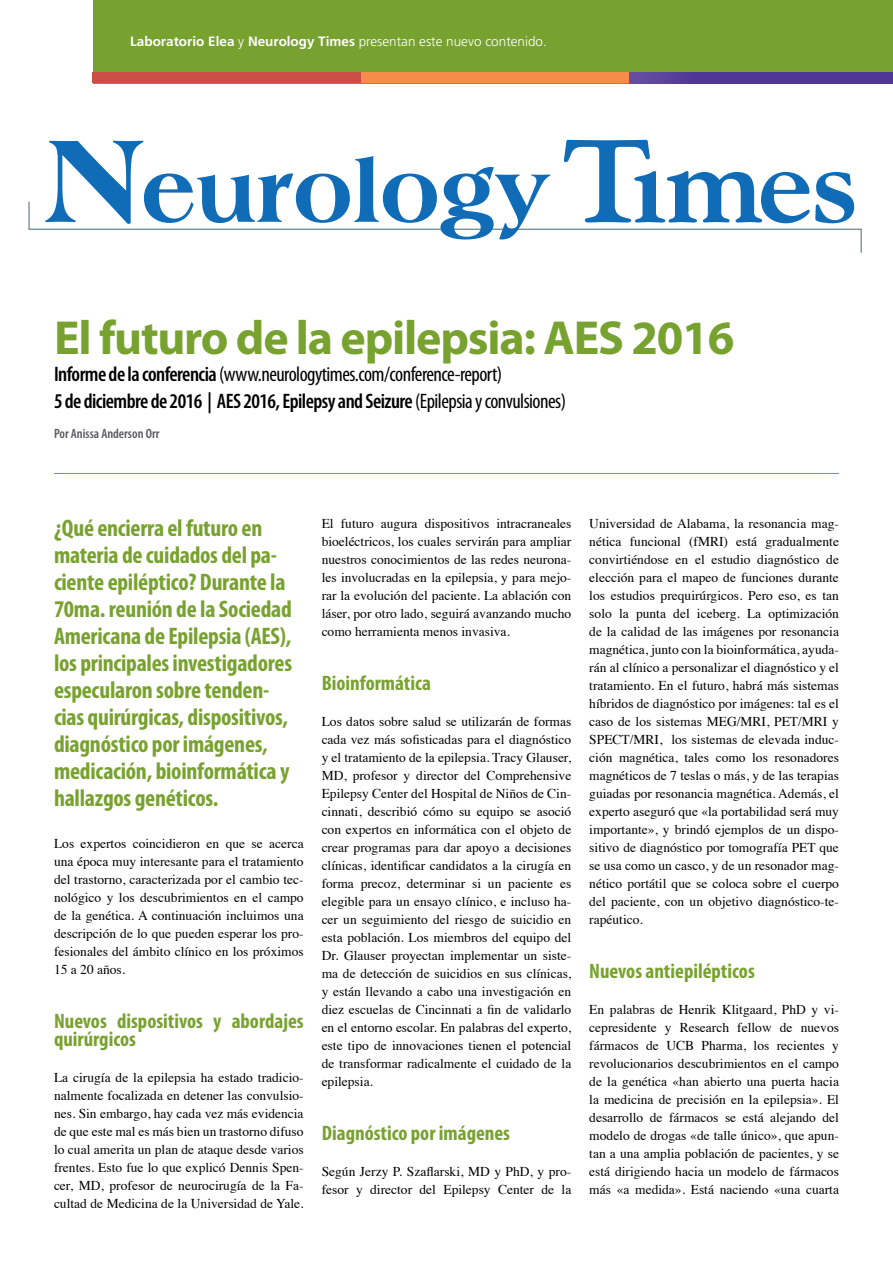
<style>
.page{position:relative;width:893px;height:1263px;background:#fff}
.page>*{position:absolute;margin:0;border:0;box-sizing:border-box;transform-origin:0 0}
.t1{font:800 90.15px "Americana BT";color:#106cb6}
.t2{font:700 48px "Myriad Pro";letter-spacing:-.025em;color:#78a22f}
.t3{font:700 condensed 24px/27px "Myriad Pro";letter-spacing:-.01em;color:#78a22f}
.t4{font:600 condensed 21px/27px "Myriad Pro";letter-spacing:-.025em;color:#000}
.t5{font:700 condensed 21px/18px "Myriad Pro";color:#78a22f}
.t6{font:13.5px/18px "Times";color:#000;text-align:justify}
.t7{font:700 13.5px "Frutiger";color:#fff}
.t8{font:600 condensed 13.5px "Myriad Pro";color:#58595b}
.s1{font-weight:300}
.s2{font-size:124.5px}
.s3{font-weight:400}
</style>
<div class="page">
<hr style="left:54px;top:473px;width:785px;height:1px;background:#78a22f">
<div style="left:0;top:0;width:893px;height:83px;background:#78a22f"></div>
<div style="left:0;top:0;width:93px;height:92px;background:#fff"></div>
<svg style="left:28px;top:140px;width:834px;height:113px"></svg>
<div style="left:93px;top:73px;width:268px;height:10px;background:#ca4d46"></div>
<div style="left:361px;top:73px;width:268px;height:10px;background:#f68c4a"></div>
<svg style="left:629px;top:73px;width:264px;height:10px;background:#523a96"></svg>
<p class="t7" style="left:130px;top:33px;width:418px">Laboratorio Elea <span class="s1">y</span> Neurology Times <span class="s1">presentan este nuevo contenido.</span></p>
<h1 class="t1" style="left:47px;top:138px;width:503px"><span class="s2">N</span>eurology</h1>
<h2 class="t2" style="left:54px;top:311px;width:682px">El futuro de la epilepsia: AES 2016</h2>
<h3 class="t4" style="left:54px;top:361px;width:514px">Informe de la conferencia <span class="s3">(www.neurologytimes.com/conference-report)<br></span>5 de diciembre de 2016 | AES 2016, Epilepsy and Seizure <span class="s3">(Epilepsia y convulsiones)</span></h3>
<p class="t8" style="left:54px;top:426px;width:107px">Por Anissa Anderson Orr</p>
<p class="t3" style="left:54px;top:515px;width:240px">¿Qué encierra el futuro en materia de cuidados del pa&shy;ciente epiléptico? Durante la<br>70ma. reunión de la Sociedad<br>Americana de Epilepsia (AES), los principales investigadores especularon sobre tenden&shy;cias quirúrgicas, dispositivos, diagnóstico por imágenes, medicación, bioinformática y hallazgos genéticos.</p>
<p class="t6" style="left:54px;top:833px;width:251px">Los expertos coincidieron en que se acerca una época muy interesante para el tratamiento del trastorno, caracterizada por el cambio tec&shy;nológico y los descubrimientos en el campo de la genética. A continuación incluimos una descripción de lo que pueden esperar los pro&shy;fesionales del ámbito clínico en los próximos 15 a 20 años.</p>
<h3 class="t5" style="left:54px;top:1012px;width:251px">Nuevos dispositivos y abordajes quirúrgicos</h3>
<p class="t6" style="left:54px;top:1067px;width:251px">La cirugía de la epilepsia ha estado tradicio&shy;nalmente focalizada en detener las convulsio&shy;nes. Sin embargo, hay cada vez más evidencia de que este mal es más bien un trastorno difuso lo cual amerita un plan de ataque desde varios frentes. Esto fue lo que explicó Dennis Spen&shy;cer, MD, profesor de neurocirugía de la Fa&shy;cultad de Medicina de la Universidad de Yale.</p>
<p class="t6" style="left:322px;top:513px;width:251px">El futuro augura dispositivos intracraneales bioeléctricos, los cuales servirán para ampliar nuestros conocimientos de las redes neurona&shy;les involucradas en la epilepsia, y para mejo&shy;rar la evolución del paciente. La ablación con láser, por otro lado, seguirá avanzando mucho como herramienta menos invasiva.</p>
<h3 class="t5" style="left:322px;top:674px;width:111px">Bioinformática</h3>
<p class="t6" style="left:322px;top:711px;width:251px">Los datos sobre salud se utilizarán de formas cada vez más sofisticadas para el diagnóstico y el tratamiento de la epilepsia. Tracy Glauser, MD, profesor y director del Comprehensive Epilepsy Center del Hospital de Niños de Cin&shy;cinnati, describió cómo su equipo se asoció con expertos en informática con el objeto de crear programas para dar apoyo a decisiones clínicas, identificar candidatos a la cirugía en forma precoz, determinar si un paciente es elegible para un ensayo clínico, e incluso ha&shy;cer un seguimiento del riesgo de suicidio en esta población. Los miembros del equipo del Dr. Glauser proyectan implementar un siste&shy;ma de detección de suicidios en sus clínicas, y están llevando a cabo una investigación en diez escuelas de Cincinnati a fin de validarlo en el entorno escolar. En palabras del experto, este tipo de innovaciones tienen el potencial de transformar radicalmente el cuidado de la epilepsia.</p>
<h3 class="t5" style="left:322px;top:1124px;width:190px">Diagnóstico por imágenes</h3>
<p class="t6" style="left:322px;top:1161px;width:251px">Según Jerzy P. Szaflarski, MD y PhD, y pro&shy;fesor y director del Epilepsy Center de la</p>
<p class="t6" style="left:589px;top:513px;width:251px">Universidad de Alabama, la resonancia mag&shy;nética funcional (fMRI) está gradualmente convirtiéndose en el estudio diagnóstico de elección para el mapeo de funciones durante los estudios prequirúrgicos. Pero eso, es tan solo la punta del iceberg. La optimización de la calidad de las imágenes por resonancia magnética, junto con la bioinformática, ayuda&shy;rán al clínico a personalizar el diagnóstico y el tratamiento. En el futuro, habrá más sistemas híbridos de diagnóstico por imágenes: tal es el caso de los sistemas MEG/MRI, PET/MRI y SPECT/MRI, los sistemas de elevada induc&shy;ción magnética, tales como los resonadores magnéticos de 7 teslas o más, y de las terapias guiadas por resonancia magnética. Además, el experto aseguró que «la portabilidad será muy importante», y brindó ejemplos de un dispo&shy;sitivo de diagnóstico por tomografía PET que se usa como un casco, y de un resonador mag&shy;nético portátil que se coloca sobre el cuerpo del paciente, con un objetivo diagnóstico-te&shy;rapéutico.</p>
<h3 class="t5" style="left:589px;top:962px;width:167px">Nuevos antiepilépticos</h3>
<p class="t6" style="left:589px;top:999px;width:251px">En palabras de Henrik Klitgaard, PhD y vi&shy;cepresidente y Research fellow de nuevos fármacos de UCB Pharma, los recientes y revolucionarios descubrimientos en el campo de la genética «han abierto una puerta hacia la medicina de precisión en la epilepsia». El desarrollo de fármacos se está alejando del modelo de drogas «de talle único», que apun&shy;tan a una amplia población de pacientes, y se está dirigiendo hacia un modelo de fármacos más «a medida». Está naciendo «una cuarta</p>
</div>
